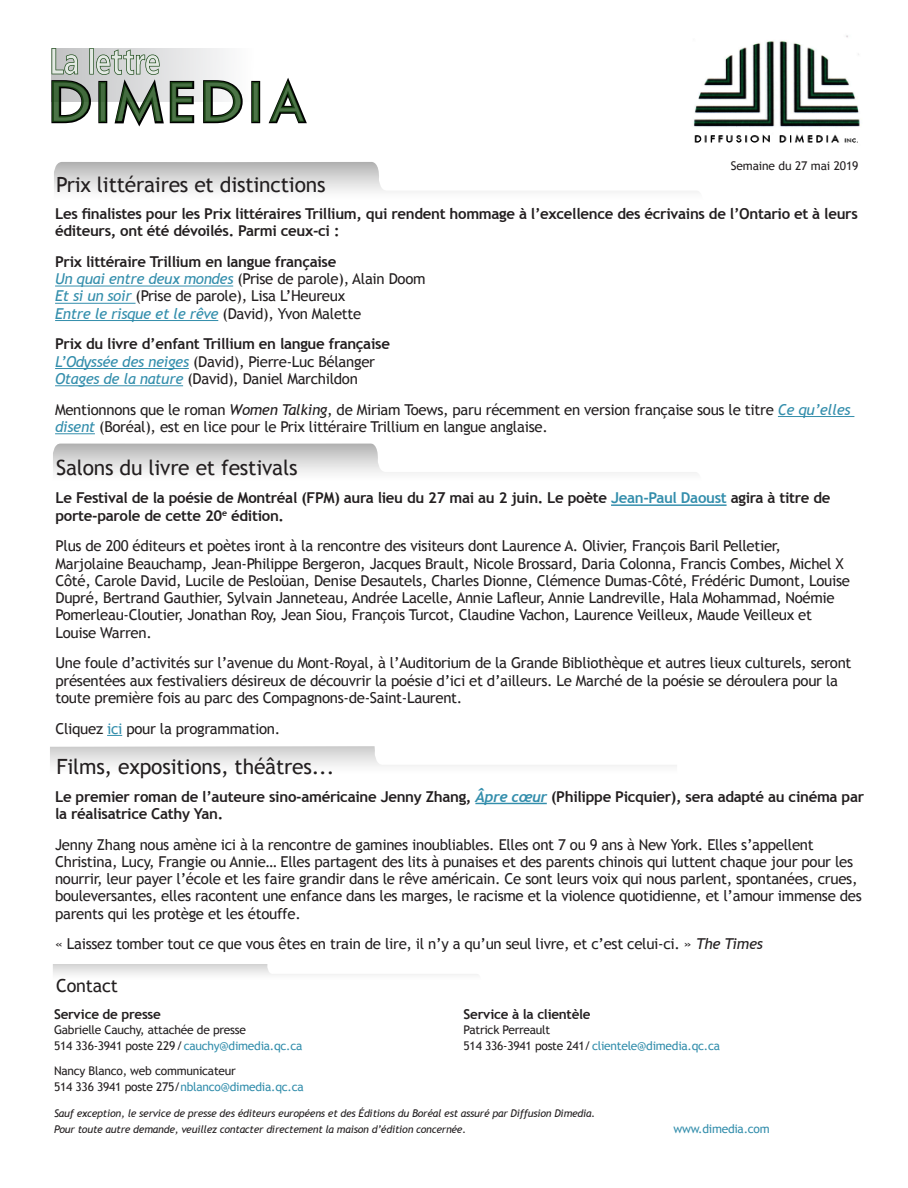
<style>
.page{position:relative;width:908px;height:1188px;background:#fff}
.page>*{position:absolute;margin:0;border:0;box-sizing:border-box;transform-origin:0 0}
.Titre{font:21px "Trebuchet MS";letter-spacing:-.01em;color:#231f20}
.Titre-2{font:18px "Trebuchet MS";letter-spacing:-.01em;color:#231f20}
.Texte{font:15px/17.2px "Trebuchet MS";letter-spacing:-.02em;color:#231f20}
.Texte-2{font:700 15px/17.2px "Trebuchet MS";letter-spacing:-.02em;color:#231f20}
.Texte-3{font:italic 15px "Trebuchet MS";letter-spacing:-.02em;color:#338eac}
.Contact{font:700 13.5px "Trebuchet MS";letter-spacing:-.02em;color:#231f20}
.Contact-2{font:12px "Trebuchet MS";letter-spacing:-.02em;color:#231f20}
.Contact-3{font:12px "Trebuchet MS";letter-spacing:-.02em;color:#338eac}
.Contact-4{font:italic 10.5px "Trebuchet MS";letter-spacing:-.02em;color:#231f20}
.s1{font-style:italic;color:#338eac}
.s2{font-style:normal;color:#231f20}
.s3{font-style:italic}
.s4{color:#338eac}
.s5{font-family:"Trebuchet";font-style:italic;color:#338eac}
.s6{color:#231f20}
</style>
<div class="page">
<svg style="left:53px;top:965px;width:425px;height:10px"></svg>
<svg style="left:50px;top:746px;width:627px;height:59px"></svg>
<img style="left:693px;top:35px;width:167px;height:108px">
<svg style="left:164px;top:48px;width:97px;height:53px"></svg>
<svg style="left:251px;top:81px;width:9px;height:42px"></svg>
<svg style="left:170px;top:81px;width:24px;height:42px"></svg>
<svg style="left:203px;top:80px;width:39px;height:43px"></svg>
<svg style="left:252px;top:82px;width:6px;height:40px"></svg>
<svg style="left:268px;top:78px;width:39px;height:45px"></svg>
<svg style="left:51px;top:48px;width:113px;height:78px"></svg>
<svg style="left:54px;top:162px;width:644px;height:30px"></svg>
<hr style="left:55px;top:286px;width:178px;height:1px;background:#338eac">
<hr style="left:55px;top:303px;width:80px;height:1px;background:#338eac">
<hr style="left:55px;top:320px;width:163px;height:1px;background:#338eac">
<hr style="left:55px;top:368px;width:134px;height:1px;background:#338eac">
<hr style="left:55px;top:385px;width:128px;height:1px;background:#338eac">
<hr style="left:777px;top:416px;width:77px;height:1px;background:#338eac">
<hr style="left:55px;top:433px;width:40px;height:1px;background:#338eac">
<svg style="left:53px;top:443px;width:644px;height:30px"></svg>
<hr style="left:611px;top:504px;width:115px;height:2px;background:#338eac">
<svg style="left:107px;top:735px;width:15px;height:1px"></svg>
<hr style="left:475px;top:803px;width:71px;height:1px;background:#338eac">
<p class="Contact-2" style="left:730px;top:159px;width:129px">Semaine du 27 mai 2019</p>
<p class="Texte-2" style="left:55px;top:205px;width:804px">Les finalistes pour les Prix littéraires Trillium, qui rendent hommage à l’excellence des écrivains de l’Ontario et à leurs éditeurs, ont été dévoilés. Parmi ceux-ci :</p>
<p class="Texte-2" style="left:55px;top:253px;width:283px">Prix littéraire Trillium en langue française</p>
<p class="Texte" style="left:55px;top:270px;width:372px"><span class="s1">Un quai entre deux mondes</span> (Prise de parole), Alain Doom</p>
<p class="Texte" style="left:55px;top:288px;width:291px"><span class="s1">Et si un soir</span> (Prise de parole), Lisa L’Heureux</p>
<p class="Texte-3" style="left:55px;top:304px;width:308px">Entre le risque et le rêve <span class="s2">(David), Yvon Malette</span></p>
<p class="Texte-2" style="left:55px;top:335px;width:336px">Prix du livre d’enfant Trillium en langue française</p>
<p class="Texte" style="left:55px;top:353px;width:321px"><span class="s1">L’Odyssée des neiges</span> (David), Pierre-Luc Bélanger</p>
<p class="Texte" style="left:55px;top:370px;width:304px"><span class="s1">Otages de la nature</span> (David), Daniel Marchildon</p>
<p class="Texte" style="left:55px;top:401px;width:796px">Mentionnons que le roman <span class="s3">Women Talking</span>, de Miriam Toews, paru récemment en version française sous le titre <span class="s1">Ce qu’elles disent</span> (Boréal), est en lice pour le Prix littéraire Trillium en langue anglaise.</p>
<p class="Titre" style="left:56px;top:172px;width:271px">Prix littéraires et distinctions</p>
<p class="Titre" style="left:56px;top:456px;width:243px">Salons du livre et festivals</p>
<p class="Texte-2" style="left:55px;top:489px;width:776px">Le Festival de la poésie de Montréal (FPM) aura lieu du 27 mai au 2 juin. Le poète <span class="s4">Jean-Paul Daoust</span> agira à titre de porte-parole de cette 20<sup>e</sup> édition.</p>
<p class="Texte" style="left:55px;top:538px;width:726px">Plus de 200 éditeurs et poètes iront à la rencontre des visiteurs dont Laurence A. Olivier, François Baril Pelletier,</p>
<p class="Texte" style="left:55px;top:555px;width:796px">Marjolaine Beauchamp, Jean-Philippe Bergeron, Jacques Brault, Nicole Brossard, Daria Colonna, Francis Combes, Michel X Côté, Carole David, Lucile de Pesloüan, Denise Desautels, Charles Dionne, Clémence Dumas-Côté, Frédéric Dumont, Louise Dupré, Bertrand Gauthier, Sylvain Janneteau, Andrée Lacelle, Annie Lafleur, Annie Landreville, Hala Mohammad, Noémie Pomerleau-Cloutier, Jonathan Roy, Jean Siou, François Turcot, Claudine Vachon, Laurence Veilleux, Maude Veilleux et Louise Warren.</p>
<p class="Texte" style="left:55px;top:655px;width:797px">Une foule d’activités sur l’avenue du Mont-Royal, à l’Auditorium de la Grande Bibliothèque et autres lieux culturels, seront présentées aux festivaliers désireux de découvrir la poésie d’ici et d’ailleurs. Le Marché de la poésie se déroulera pour la toute première fois au parc des Compagnons-de-Saint-Laurent.</p>
<p class="Texte" style="left:55px;top:720px;width:226px">Cliquez <span class="s4">ici</span> pour la programmation.</p>
<p class="Titre" style="left:56px;top:754px;width:279px">Films, expositions, théâtres...</p>
<p class="Texte-2" style="left:55px;top:788px;width:810px">Le premier roman de l’auteure sino-américaine Jenny Zhang, <span class="s5">Âpre cœur</span> (Philippe Picquier), sera adapté au cinéma par la réalisatrice Cathy Yan.</p>
<p class="Texte" style="left:55px;top:836px;width:808px">Jenny Zhang nous amène ici à la rencontre de gamines inoubliables. Elles ont 7 ou 9 ans à New York. Elles s’appellent Christina, Lucy, Frangie ou Annie… Elles partagent des lits à punaises et des parents chinois qui luttent chaque jour pour les nourrir, leur payer l’école et les faire grandir dans le rêve américain. Ce sont leurs voix qui nous parlent, spontanées, crues, bouleversantes, elles racontent une enfance dans les marges, le racisme et la violence quotidienne, et l’amour immense des parents qui les protège et les étouffe.</p>
<p class="Texte" style="left:55px;top:936px;width:709px">« Laissez tomber tout ce que vous êtes en train de lire, il n’y a qu’un seul livre, et c’est celui-ci. » <span class="s3">The Times</span></p>
<p class="Titre-2" style="left:56px;top:975px;width:63px">Contact</p>
<p class="Contact" style="left:54px;top:1006px;width:108px">Service de presse</p>
<p class="Contact-2" style="left:54px;top:1023px;width:193px">Gabrielle Cauchy, attachée de presse</p>
<p class="Contact-2" style="left:54px;top:1039px;width:250px">514 336-3941 poste 229/<span class="s4">cauchy@dimedia.qc.ca</span></p>
<p class="Contact-2" style="left:54px;top:1064px;width:183px">Nancy Blanco, web communicateur</p>
<p class="Contact-3" style="left:54px;top:1079px;width:251px"><span class="s6">514 336 3941 poste 275/</span>nblanco@dimedia.qc.ca</p>
<p class="Contact-4" style="left:54px;top:1107px;width:543px">Sauf exception, le service de presse des éditeurs européens et des Éditions du Boréal est assuré par Diffusion Dimedia.</p>
<p class="Contact-4" style="left:54px;top:1123px;width:413px">Pour toute autre demande, veuillez contacter directement la maison d’édition concernée.</p>
<p class="Contact-3" style="left:673px;top:1121px;width:98px">www.dimedia.com</p>
<p class="Contact" style="left:463px;top:1006px;width:129px">Service à la clientèle</p>
<p class="Contact-2" style="left:463px;top:1023px;width:88px">Patrick Perreault</p>
<p class="Contact-3" style="left:463px;top:1039px;width:258px"><span class="s6">514 336-3941 poste 241/</span>clientele@dimedia.qc.ca</p>
</div>
